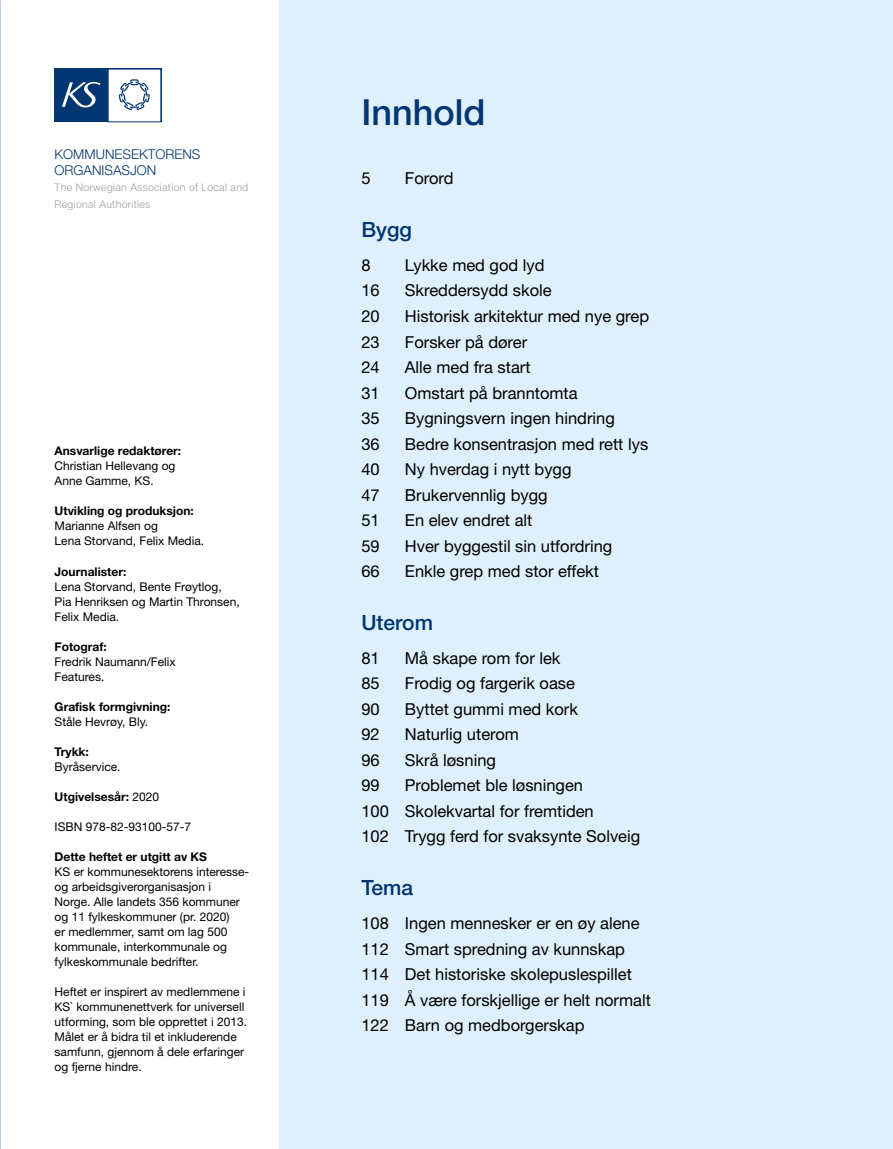
<style>
.page{position:relative;width:893px;height:1149px;background:#fff}
.page>*{position:absolute;margin:0;border:0;box-sizing:border-box;transform-origin:0 0}
.t1{font:500 36px "Helvetica Neue LT Pro";color:#003671}
.t2{font:500 21px "Helvetica Neue LT Pro";color:#003671}
.t3{font:16.5px/25.5px "Helvetica Neue LT Pro";color:#000}
.t4{font:300 13.5px/16.2px "Helvetica Neue LT Pro";color:#003671}
.t5{font:12px/15px "Helvetica Neue LT Pro";color:#000}
.t6{font:700 12px "Helvetica Neue LT Pro";color:#000}
.t7{font:300 10.5px/16.5px "Helvetica Neue LT Pro";letter-spacing:.03em;color:#9d9d9c}
.s1{font-weight:400}
</style>
<div class="page">
<div style="left:280px;top:0;width:613px;height:1148px;background:#def0fb"></div>
<div style="left:55px;top:69px;width:53px;height:53px;background:#003671"></div>
<svg style="left:62px;top:82px;width:38px;height:25px"></svg>
<svg style="left:119px;top:79px;width:31px;height:31px"></svg>
<p class="t4" style="left:55px;top:145px;width:147px">KOMMUNESEKTORENS<br>ORGANISASJON</p>
<p class="t7" style="left:55px;top:179px;width:195px">The Norwegian Association of Local and<br>Regional Authorities</p>
<p class="t6" style="left:55px;top:443px;width:128px">Ansvarlige redaktører:</p>
<p class="t5" style="left:55px;top:458px;width:122px">Christian Hellevang og<br>Anne Gamme, KS.</p>
<p class="t6" style="left:55px;top:503px;width:141px">Utvikling og produksjon:</p>
<p class="t5" style="left:55px;top:518px;width:151px">Marianne Alfsen og<br>Lena Storvand, Felix Media.</p>
<p class="t6" style="left:55px;top:563px;width:73px">Journalister:</p>
<p class="t5" style="left:55px;top:578px;width:187px">Lena Storvand, Bente Frøytlog,<br>Pia Henriksen og Martin Thronsen,<br>Felix Media.</p>
<p class="t6" style="left:55px;top:638px;width:54px">Fotograf:</p>
<p class="t5" style="left:55px;top:653px;width:123px">Fredrik Naumann/Felix<br>Features.</p>
<p class="t6" style="left:55px;top:698px;width:117px">Grafisk formgivning:</p>
<p class="t5" style="left:55px;top:713px;width:95px">Ståle Hevrøy, Bly.</p>
<p class="t6" style="left:55px;top:743px;width:36px">Trykk:</p>
<p class="t5" style="left:55px;top:758px;width:67px">Byråservice.</p>
<p class="t6" style="left:55px;top:788px;width:106px">Utgivelsesår: <span class="s1">2020</span></p>
<p class="t5" style="left:55px;top:818px;width:138px">ISBN 978-82-93100-57-7</p>
<p class="t6" style="left:55px;top:848px;width:154px">Dette heftet er utgitt av KS</p>
<p class="t5" style="left:55px;top:863px;width:196px">KS er kommunesektorens interesse&shy;og arbeidsgiverorganisasjon i<br>Norge. Alle landets 356 kommuner og 11 fylkeskommuner (pr. 2020)<br>er medlemmer, samt om lag 500 kommunale, interkommunale og fylkeskommunale bedrifter.</p>
<p class="t5" style="left:55px;top:983px;width:194px">Heftet er inspirert av medlemmene i<br>KS` kommunenettverk for universell utforming, som ble opprettet i 2013.<br>Målet er å bidra til et inkluderende samfunn, gjennom å dele erfaringer og fjerne hindre.</p>
<h1 class="t1" style="left:361px;top:90px;width:126px">Innhold</h1>
<p class="t3" style="left:361px;top:165px;width:11px">5</p>
<p class="t3" style="left:405px;top:165px;width:50px">Forord</p>
<p class="t2" style="left:361px;top:217px;width:52px">Bygg</p>
<p class="t3" style="left:361px;top:252px;width:11px">8</p>
<p class="t3" style="left:405px;top:252px;width:141px">Lykke med god lyd</p>
<p class="t3" style="left:361px;top:277px;width:20px">16</p>
<p class="t3" style="left:405px;top:277px;width:148px">Skreddersydd skole</p>
<p class="t3" style="left:361px;top:303px;width:20px">20</p>
<p class="t3" style="left:405px;top:303px;width:246px">Historisk arkitektur med nye grep</p>
<p class="t3" style="left:361px;top:328px;width:20px">23</p>
<p class="t3" style="left:405px;top:328px;width:124px">Forsker på dører</p>
<p class="t3" style="left:361px;top:354px;width:20px">24</p>
<p class="t3" style="left:405px;top:354px;width:127px">Alle med fra start</p>
<p class="t3" style="left:361px;top:379px;width:20px">31</p>
<p class="t3" style="left:405px;top:379px;width:174px">Omstart på branntomta</p>
<p class="t3" style="left:361px;top:405px;width:20px">35</p>
<p class="t3" style="left:405px;top:405px;width:211px">Bygningsvern ingen hindring</p>
<p class="t3" style="left:361px;top:430px;width:20px">36</p>
<p class="t3" style="left:405px;top:430px;width:245px">Bedre konsentrasjon med rett lys</p>
<p class="t3" style="left:361px;top:456px;width:20px">40</p>
<p class="t3" style="left:405px;top:456px;width:168px">Ny hverdag i nytt bygg</p>
<p class="t3" style="left:361px;top:481px;width:20px">47</p>
<p class="t3" style="left:405px;top:481px;width:144px">Brukervennlig bygg</p>
<p class="t3" style="left:361px;top:507px;width:20px">51</p>
<p class="t3" style="left:405px;top:507px;width:129px">En elev endret alt</p>
<p class="t3" style="left:361px;top:532px;width:20px">59</p>
<p class="t3" style="left:405px;top:532px;width:209px">Hver byggestil sin utfordring</p>
<p class="t3" style="left:361px;top:558px;width:20px">66</p>
<p class="t3" style="left:405px;top:558px;width:196px">Enkle grep med stor effekt</p>
<p class="t2" style="left:361px;top:609px;width:73px">Uterom</p>
<p class="t3" style="left:361px;top:644px;width:20px">81</p>
<p class="t3" style="left:405px;top:644px;width:157px">Må skape rom for lek</p>
<p class="t3" style="left:361px;top:670px;width:20px">85</p>
<p class="t3" style="left:405px;top:670px;width:172px">Frodig og fargerik oase</p>
<p class="t3" style="left:361px;top:695px;width:20px">90</p>
<p class="t3" style="left:405px;top:695px;width:175px">Byttet gummi med kork</p>
<p class="t3" style="left:361px;top:721px;width:20px">92</p>
<p class="t3" style="left:405px;top:721px;width:115px">Naturlig uterom</p>
<p class="t3" style="left:361px;top:746px;width:20px">96</p>
<p class="t3" style="left:405px;top:746px;width:93px">Skrå løsning</p>
<p class="t3" style="left:361px;top:772px;width:20px">99</p>
<p class="t3" style="left:361px;top:772px;width:280px;text-indent:43px">Problemet ble løsningen<br>100 Skolekvartal for fremtiden<br>102 Trygg ferd for svaksynte Solveig</p>
<p class="t2" style="left:361px;top:874px;width:53px">Tema</p>
<p class="t3" style="left:361px;top:909px;width:291px">108 Ingen mennesker er en øy alene 112 Smart spredning av kunnskap 114 Det historiske skolepuslespillet 119 Å være forskjellige er helt normalt 122 Barn og medborgerskap</p>
</div>
